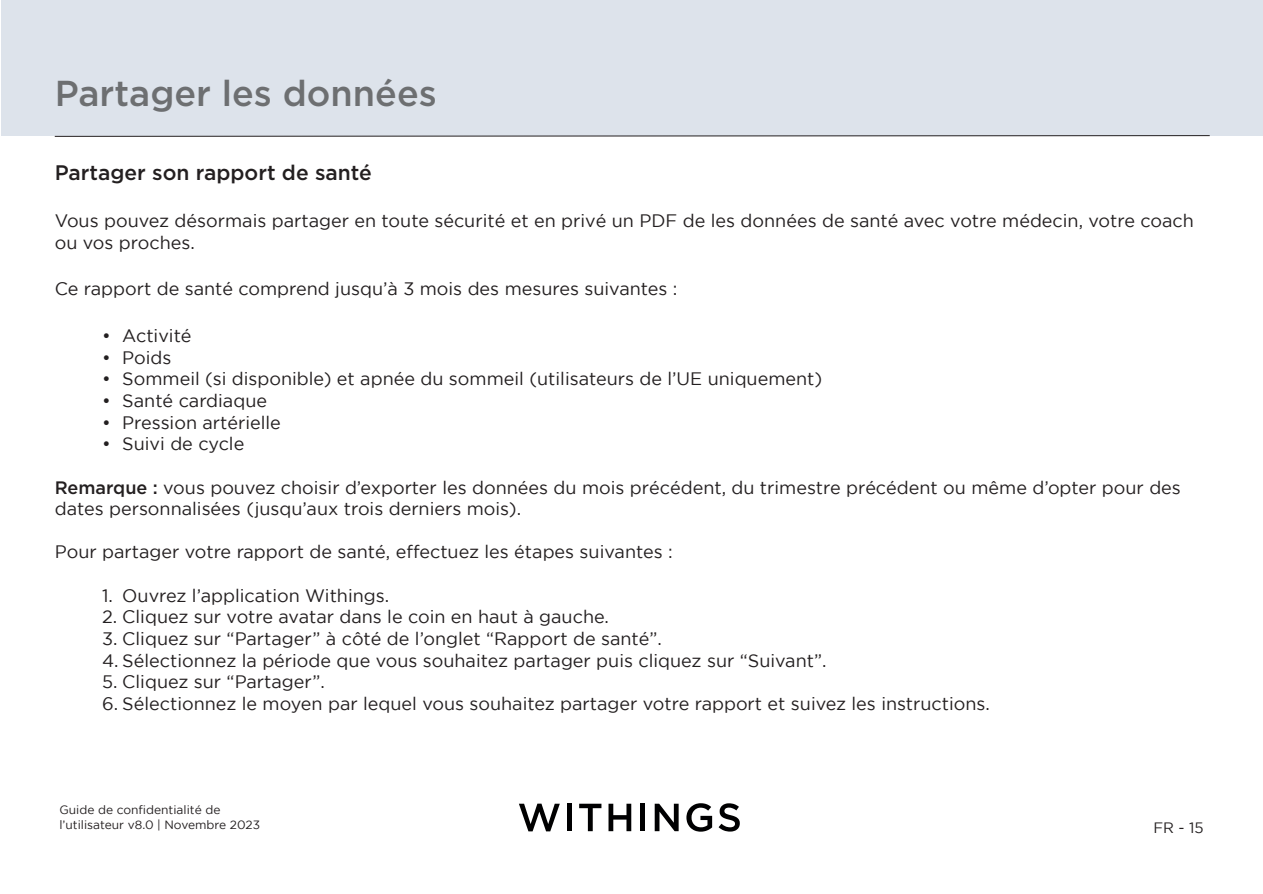
<style>
.page{position:relative;width:1263px;height:894px;background:#fff}
.page>*{position:absolute;margin:0;border:0;box-sizing:border-box;transform-origin:0 0}
.t1{font:500 36px "Gotham";color:#6d6f71}
.t2{font:500 21px "Gotham";color:#231f20}
.t3{font:18px/21.6px "Gotham";color:#231f20}
.t4{font:15px "Gotham";color:#231f20}
.t5{font:12px/14.4px "Gotham";color:#231f20}
.s1{font-weight:500}
</style>
<div class="page">
<svg style="left:519px;top:803px;width:41px;height:28px"></svg>
<div style="left:567px;top:803px;width:5px;height:27px;background:#000001"></div>
<svg style="left:579px;top:803px;width:22px;height:27px"></svg>
<svg style="left:608px;top:803px;width:23px;height:27px"></svg>
<div style="left:640px;top:803px;width:5px;height:27px;background:#000001"></div>
<svg style="left:654px;top:803px;width:24px;height:27px"></svg>
<svg style="left:686px;top:803px;width:26px;height:28px"></svg>
<svg style="left:718px;top:803px;width:22px;height:28px"></svg>
<div style="left:2px;top:0;width:1261px;height:135px;background:#dde3eb"></div>
<svg style="left:54px;top:135px;width:1156px;height:2px"></svg>
<p class="t1" style="left:55px;top:70px;width:383px">Partager les données</p>
<p class="t2" style="left:55px;top:159px;width:318px">Partager son rapport de santé</p>
<p class="t3" style="left:55px;top:209px;width:1140px">Vous pouvez désormais partager en toute sécurité et en privé un PDF de les données de santé avec votre médecin, votre coach ou vos proches.</p>
<p class="t3" style="left:55px;top:278px;width:624px">Ce rapport de santé comprend jusqu’à 3 mois des mesures suivantes :</p>
<p class="t3" style="left:102px;top:324px;width:91px">• Activité</p>
<p class="t3" style="left:102px;top:346px;width:71px">• Poids</p>
<p class="t3" style="left:102px;top:368px;width:722px">• Sommeil (si disponible) et apnée du sommeil (utilisateurs de l’UE uniquement)</p>
<p class="t3" style="left:102px;top:389px;width:167px">• Santé cardiaque</p>
<p class="t3" style="left:102px;top:411px;width:180px">• Pression artérielle</p>
<p class="t3" style="left:102px;top:432px;width:144px">• Suivi de cycle</p>
<p class="t3" style="left:55px;top:476px;width:1127px"><span class="s1">Remarque :</span> vous pouvez choisir d’exporter les données du mois précédent, du trimestre précédent ou même d’opter pour des dates personnalisées (jusqu’aux trois derniers mois).</p>
<p class="t3" style="left:55px;top:540px;width:619px">Pour partager votre rapport de santé, effectuez les étapes suivantes :</p>
<p class="t3" style="left:102px;top:584px;width:289px">1. Ouvrez l’application Withings.</p>
<p class="t3" style="left:102px;top:605px;width:508px">2. Cliquez sur votre avatar dans le coin en haut à gauche.</p>
<p class="t3" style="left:102px;top:627px;width:561px">3. Cliquez sur “Partager” à côté de l’onglet “Rapport de santé”.</p>
<p class="t3" style="left:102px;top:648px;width:726px">4. Sélectionnez la période que vous souhaitez partager puis cliquez sur “Suivant”.</p>
<p class="t3" style="left:102px;top:670px;width:224px">5. Cliquez sur “Partager”.</p>
<p class="t3" style="left:102px;top:692px;width:889px">6. Sélectionnez le moyen par lequel vous souhaitez partager votre rapport et suivez les instructions.</p>
<p class="t5" style="left:59px;top:802px;width:202px">Guide de confidentialité de l’utilisateur v8.0 | Novembre 2023</p>
<p class="t4" style="left:1153px;top:818px;width:52px">FR - 15</p>
</div>
